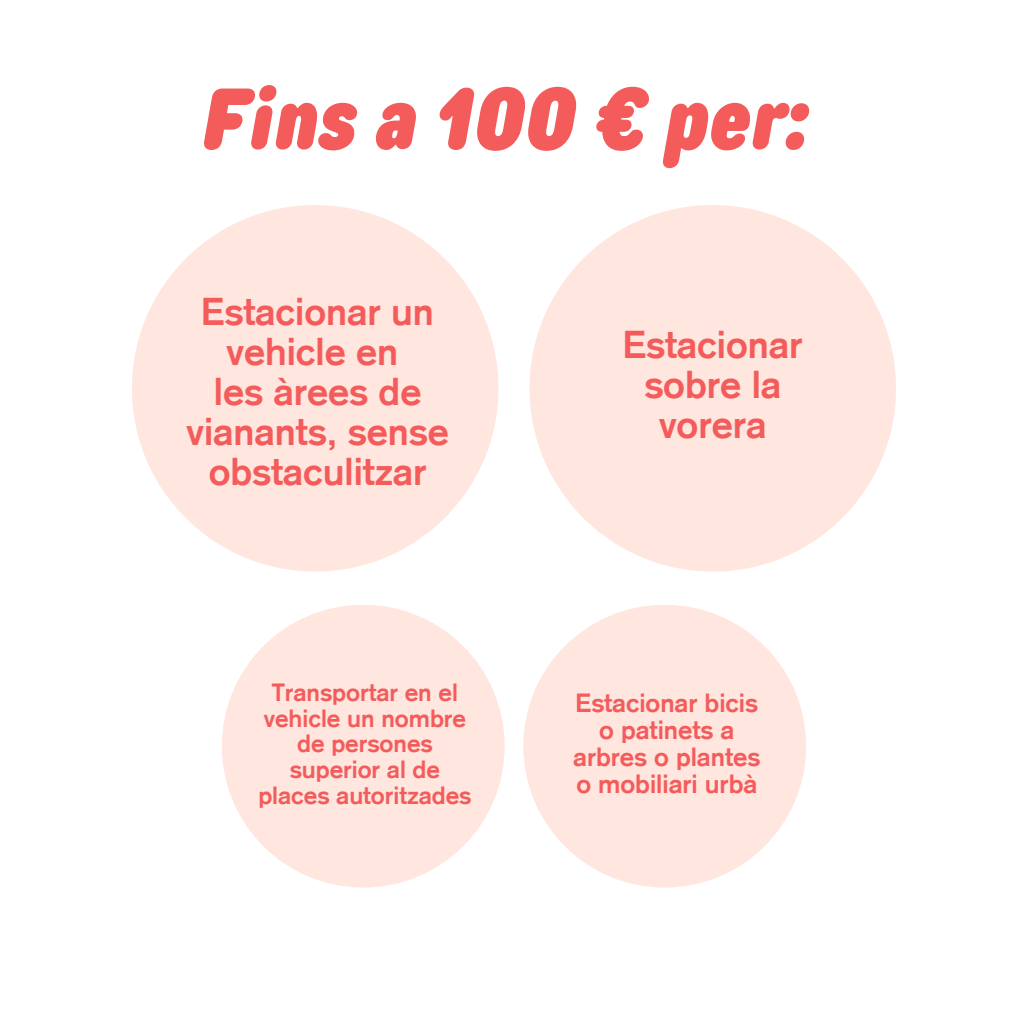
<style>
.page{position:relative;width:1013px;height:1013px;background:#fff}
.page>*{position:absolute;margin:0;border:0;box-sizing:border-box;transform-origin:0 0}
.t1{font:italic 900 86.5px "TT Rounds Condensed";color:#f45b5b}
.t2{font:700 37.88px/40px "Akzidenz Grotesk";color:#f45b5b;text-align:center}
.t3{font:700 25.62px/27.1px "Akzidenz Grotesk";color:#f45b5b;text-align:center}
.t4{font:700 24.25px/25.8px "Akzidenz Grotesk";color:#f45b5b;text-align:center}
</style>
<div class="page">
<div style="left:132px;top:205px;width:366px;height:366px;background:#ffe6df;border-radius:50%"></div>
<div style="left:222px;top:604px;width:282px;height:283px;background:#ffe6df;border-radius:50%"></div>
<div style="left:523px;top:604px;width:283px;height:283px;background:#ffe6df;border-radius:50%"></div>
<div style="left:529px;top:205px;width:367px;height:366px;background:#ffe6df;border-radius:50%"></div>
<h1 class="t1" style="left:201px;top:67px;width:608px">Fins a 100 € per:</h1>
<p class="t2" style="left:186px;top:295px;width:264px">Estacionar un vehicle en<br>les àrees de vianants, sense obstaculitzar</p>
<p class="t2" style="left:623px;top:327px;width:181px">Estacionar sobre la vorera</p>
<p class="t4" style="left:258px;top:681px;width:214px">Transportar en el vehicle un nombre de persones superior al de places autoritzades</p>
<p class="t3" style="left:573px;top:691px;width:188px">Estacionar bicis o patinets a arbres o plantes o mobiliari urbà</p>
</div>
